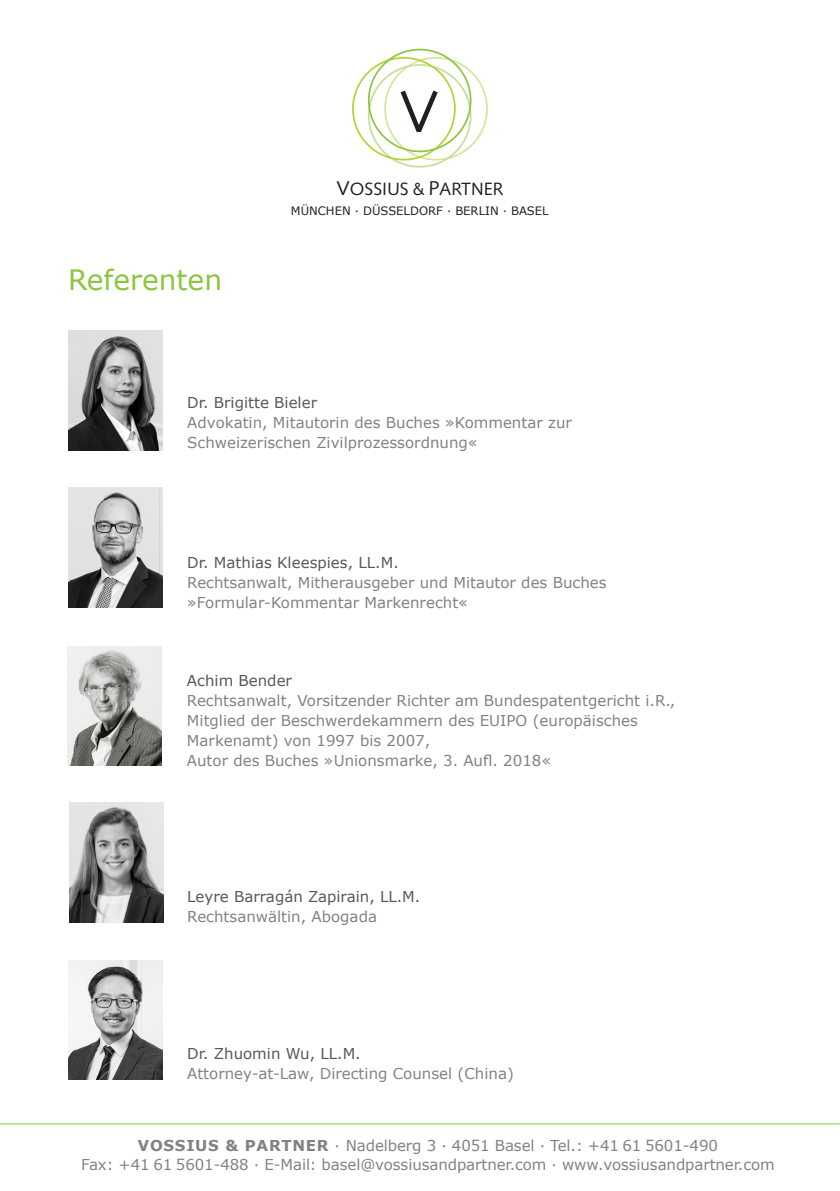
<style>
.page{position:relative;width:840px;height:1191px;background:#fff}
.page>*{position:absolute;margin:0;border:0;box-sizing:border-box;transform-origin:0 0}
.t1{font:28px "Verdana";color:#8bc63e}
.t2{font:17.8px "Humanist 531 BT Roman A";color:#231f20}
.t3{font:15px/20px "Verdana";color:#808285}
.t4{font:15px "Verdana";color:#57585a}
.t5{font:11.6px "Verdana";color:#231f20}
.s1{font-size:20px}
.s2{font-weight:700}
</style>
<div class="page">
<div style="left:384px;top:57px;width:103px;height:103px;border:2px solid #d6e599;border-radius:50%"></div>
<div style="left:368px;top:64px;width:103px;height:104px;border:2px solid #c4df9b;border-radius:50%"></div>
<div style="left:352px;top:57px;width:103px;height:103px;border:2px solid #b3d234;border-radius:50%"></div>
<div style="left:368px;top:49px;width:103px;height:103px;border:2px solid #8bc63e;border-radius:50%"></div>
<svg style="left:397px;top:90px;width:43px;height:53px"></svg>
<hr style="left:0;top:1123px;width:839px;height:1px;background:#8bc63e">
<img style="left:69px;top:802px;width:94px;height:120px">
<img style="left:68px;top:960px;width:94px;height:120px">
<img style="left:68px;top:488px;width:94px;height:119px">
<img style="left:68px;top:330px;width:94px;height:120px">
<img style="left:68px;top:646px;width:94px;height:120px">
<p class="t1" style="left:68px;top:261px;width:155px">Referenten</p>
<p class="t2" style="left:336px;top:177px;width:168px"><span class="s1">V</span>OSSIUS &amp; <span class="s1">P</span>ARTNER</p>
<p class="t5" style="left:291px;top:203px;width:259px">MÜNCHEN · DÜSSELDORF · BERLIN · BASEL</p>
<p class="t4" style="left:187px;top:392px;width:131px">Dr. Brigitte Bieler</p>
<p class="t3" style="left:187px;top:413px;width:386px">Advokatin, Mitautorin des Buches »Kommentar zur<br>Schweizerischen Zivilprozessordnung«</p>
<p class="t4" style="left:187px;top:552px;width:213px">Dr. Mathias Kleespies, LL.M.</p>
<p class="t3" style="left:187px;top:572px;width:420px">Rechtsanwalt, Mitherausgeber und Mitautor des Buches »Formular-Kommentar Markenrecht«</p>
<p class="t4" style="left:187px;top:670px;width:106px">Achim Bender</p>
<p class="t3" style="left:187px;top:690px;width:489px">Rechtsanwalt, Vorsitzender Richter am Bundespatentgericht i.R., Mitglied der Beschwerdekammern des EUIPO (europäisches Markenamt) von 1997 bis 2007,<br>Autor des Buches »Unionsmarke, 3. Aufl. 2018«</p>
<p class="t4" style="left:187px;top:886px;width:234px">Leyre Barragán Zapirain, LL.M.</p>
<p class="t3" style="left:187px;top:906px;width:191px">Rechtsanwältin, Abogada</p>
<p class="t4" style="left:187px;top:1043px;width:175px">Dr. Zhuomin Wu, LL.M.</p>
<p class="t3" style="left:187px;top:1063px;width:328px">Attorney-at-Law, Directing Counsel (China)</p>
<p class="t3" style="left:81px;top:1136px;width:694px;line-height:19px;text-align:center"><span class="s2">VOSSIUS &amp; PARTNER</span> · Nadelberg 3 · 4051 Basel · Tel.: +41 61 5601-490<br>Fax: +41 61 5601-488 · E-Mail: basel@vossiusandpartner.com · www.vossiusandpartner.com</p>
</div>
